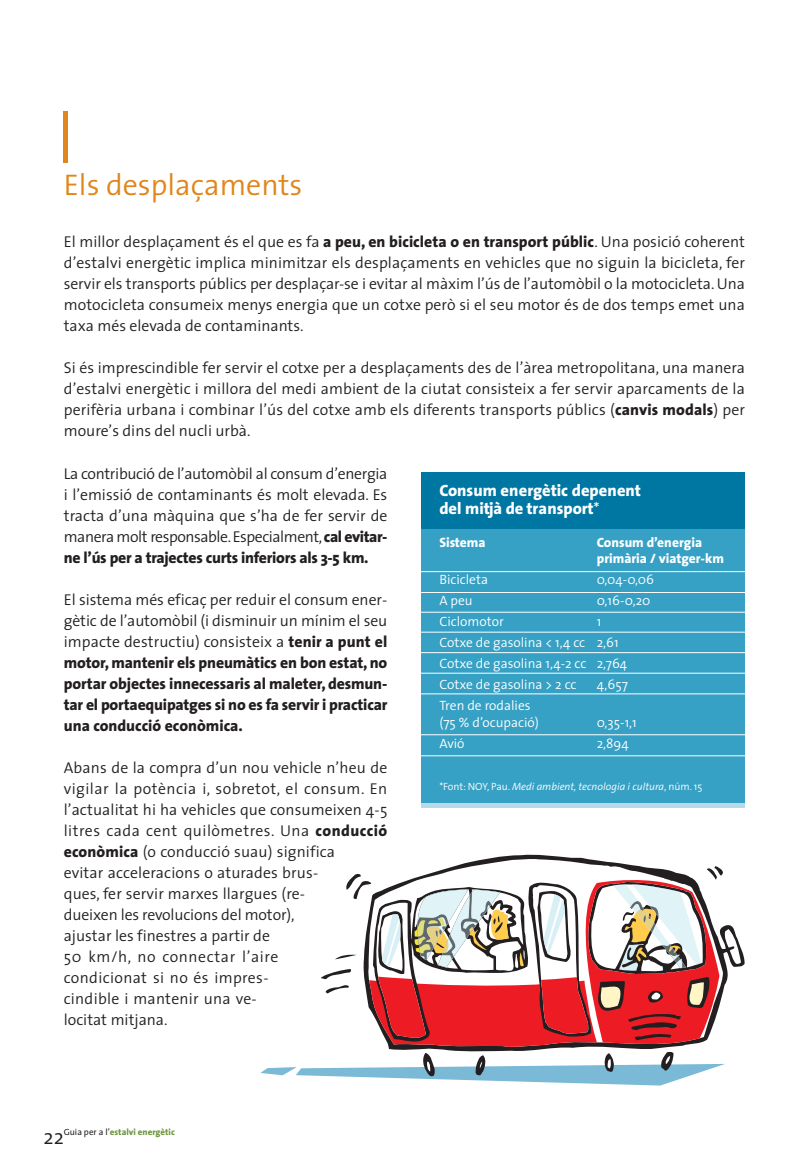
<style>
.page{position:relative;width:809px;height:1170px;background:#fff}
.page>*{position:absolute;margin:0;border:0;box-sizing:border-box;transform-origin:0 0}
.t1{font:300 30px "The Sans";color:#e0861a}
.t2{font:300 21px "The Sans";color:#231f20}
.t3{font:800 16.5px/18px "The Sans";color:#fff}
.t4{font:300 15.75px/21px "The Sans";letter-spacing:.005em;color:#231f20;text-align:justify}
.t5{font:800 15.75px/21px "The Sans";letter-spacing:-.015em;color:#231f20;text-align:justify}
.t6{font:300 13.5px/21px "The Sans";color:#fff}
.t7{font:800 13.5px/16.5px "The Sans";color:#fff}
.t8{font:italic 300 10.5px "The Sans";color:#fff}
.t9{font:800 9px "The Sans";color:#6e9841}
.s1{font-weight:800}
.s2{font-weight:300}
.s3{font-weight:400}
.s4{font-style:normal}
.s5{font-weight:400;color:#231f20}
</style>
<div class="page">
<hr style="left:64px;top:111px;width:4px;height:52px;background:#e0861a">
<svg style="left:455px;top:858px;width:183px;height:8px"></svg>
<svg style="left:260px;top:866px;width:481px;height:220px"></svg>
<div style="left:421px;top:472px;width:323px;height:336px;background:#0076a3"></div>
<div style="left:421px;top:529px;width:323px;height:279px;background:#36a1c5"></div>
<hr style="left:421px;top:804px;width:323px;height:4px;background:#b8d9e9">
<hr style="left:421px;top:592px;width:323px;height:1px;background:#fff">
<hr style="left:421px;top:612px;width:323px;height:1px;background:#fff">
<hr style="left:421px;top:632px;width:323px;height:1px;background:#fff">
<hr style="left:421px;top:652px;width:323px;height:1px;background:#fff">
<hr style="left:421px;top:673px;width:323px;height:1px;background:#fff">
<hr style="left:421px;top:694px;width:323px;height:1px;background:#fff">
<hr style="left:421px;top:734px;width:323px;height:1px;background:#fff">
<hr style="left:421px;top:755px;width:323px;height:1px;background:#fff">
<hr style="left:421px;top:571px;width:323px;height:1px;background:#fff">
<h1 class="t1" style="left:64px;top:174px;width:240px">Els desplaçaments</h1>
<p class="t4" style="left:64px;top:233px;width:682px">El millor desplaçament és el que es fa <span class="s1">a peu, en bicicleta o en transport públic</span>. Una posició coherent d’estalvi energètic implica minimitzar els desplaçaments en vehicles que no siguin la bicicleta, fer servir els transports públics per desplaçar-se i evitar al màxim l’ús de l’automòbil o la motocicleta. Una motocicleta consumeix menys energia que un cotxe però si el seu motor és de dos temps emet una taxa més elevada de contaminants.</p>
<p class="t4" style="left:64px;top:359px;width:682px">Si és imprescindible fer servir el cotxe per a desplaçaments des de l’àrea metropolitana, una manera d’estalvi energètic i millora del medi ambient de la ciutat consisteix a fer servir aparcaments de la perifèria urbana i combinar l’ús del cotxe amb els diferents transports públics (<span class="s1">canvis modals</span>) per moure’s dins del nucli urbà.</p>
<p class="t4" style="left:64px;top:464px;width:325px">La contribució de l’automòbil al consum d’energia i l’emissió de contaminants és molt elevada. Es tracta d’una màquina que s’ha de fer servir de manera molt responsable. Especialment, <span class="s1">cal evitar&shy;ne l’ús per a trajectes curts inferiors als 3-5 km.</span></p>
<p class="t5" style="left:64px;top:590px;width:325px"><span class="s2">El sistema més eficaç per reduir el consum ener&shy;gètic de l’automòbil (i disminuir un mínim el seu impacte destructiu) consisteix a</span> tenir a punt el motor, mantenir els pneumàtics en bon estat, no portar objectes innecessaris al maleter, desmun&shy;tar el portaequipatges si no es fa servir i practicar una conducció econòmica.</p>
<p class="t4" style="left:64px;top:758px;width:325px;text-align:left">Abans de la compra d’un nou vehicle n’heu de vigilar la potència i, sobretot, el consum. En l’actualitat hi ha vehicles que consumeixen 4-5 litres cada cent quilòmetres. Una <span class="s1">conducció econòmica</span> (o conducció suau) significa<br>evitar acceleracions o aturades brus-<br>ques, fer servir marxes llargues (re-<br>dueixen les revolucions del motor),<br>ajustar les finestres a partir de<br>50 km/h, no connectar l’aire<br>condicionat si no és impres-<br>cindible i mantenir una ve-<br>locitat mitjana.</p>
<p class="t3" style="left:439px;top:483px;width:203px">Consum energètic depenent del mitjà de transport<span class="s3">*</span></p>
<p class="t7" style="left:439px;top:535px;width:48px">Sistema</p>
<p class="t7" style="left:596px;top:535px;width:129px">Consum d’energia primària / viatger-km</p>
<p class="t6" style="left:439px;top:570px;width:50px">Bicicleta</p>
<p class="t6" style="left:596px;top:570px;width:59px">0,04-0,06</p>
<p class="t6" style="left:439px;top:591px;width:35px">A peu</p>
<p class="t6" style="left:596px;top:591px;width:55px">0,16-0,20</p>
<p class="t6" style="left:439px;top:612px;width:66px">Ciclomotor</p>
<p class="t6" style="left:439px;top:612px;width:189px;text-indent:157px">1<br>Cotxe de gasolina &lt; 1,4 cc 2,61<br>Cotxe de gasolina 1,4-2 cc 2,764<br>Cotxe de gasolina &gt; 2 cc</p>
<p class="t6" style="left:596px;top:675px;width:33px">4,657</p>
<p class="t6" style="left:439px;top:699px;width:101px;line-height:16.5px">Tren de rodalies (75 % d’ocupació)</p>
<p class="t6" style="left:596px;top:713px;width:41px">0,35-1,1</p>
<p class="t6" style="left:439px;top:734px;width:27px">Avió</p>
<p class="t6" style="left:596px;top:734px;width:33px">2,894</p>
<p class="t8" style="left:439px;top:782px;width:264px"><span class="s4">*Font: NOY, Pau.</span> Medi ambient, tecnologia i cultura<span class="s4">, núm. 15</span></p>
<p class="t9" style="left:64px;top:1128px;width:113px"><span class="s5">Guia per a l’</span>estalvi energètic</p>
<h2 class="t2" style="left:44px;top:1130px;width:22px">22</h2>
</div>
